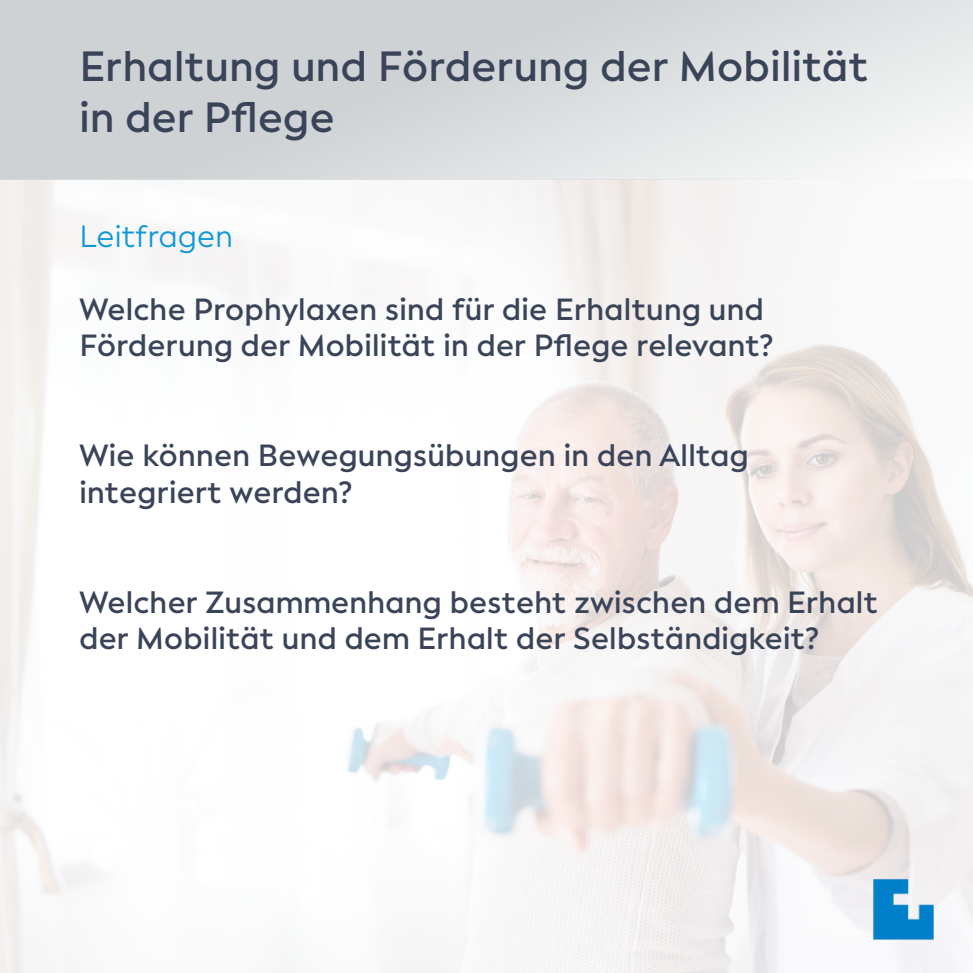
<style>
.page{position:relative;width:973px;height:973px;background:#fff}
.page>*{position:absolute;margin:0;border:0;box-sizing:border-box;transform-origin:0 0}
.t1{font:600 42px/50.4px "Facundo";letter-spacing:.01em;color:#3a4459}
.t2{font:600 30.45px/36.8px "Facundo";letter-spacing:.01em;color:#3a4459}
.t3{font:30.45px "Facundo";letter-spacing:.01em;color:#0e98d7}
</style>
<div class="page">
<img style="left:0;top:180px;width:972px;height:792px">
<div style="left:0;top:0;width:972px;height:180px;background:linear-gradient(to right,#c7cbcd,#ebedee)"></div>
<img style="left:868px;top:874px;width:70px;height:70px">
<p class="t1" style="left:79px;top:42px;width:790px">Erhaltung und Förderung der Mobilität in der Pflege</p>
<p class="t3" style="left:79px;top:218px;width:155px">Leitfragen</p>
<p class="t2" style="left:79px;top:291px;width:695px">Welche Prophylaxen sind für die Erhaltung und<br>Förderung der Mobilität in der Pflege relevant?</p>
<p class="t2" style="left:79px;top:437px;width:670px">Wie können Bewegungsübungen in den Alltag integriert werden?</p>
<p class="t2" style="left:79px;top:584px;width:799px">Welcher Zusammenhang besteht zwischen dem Erhalt der Mobilität und dem Erhalt der Selbständigkeit?</p>
</div>
